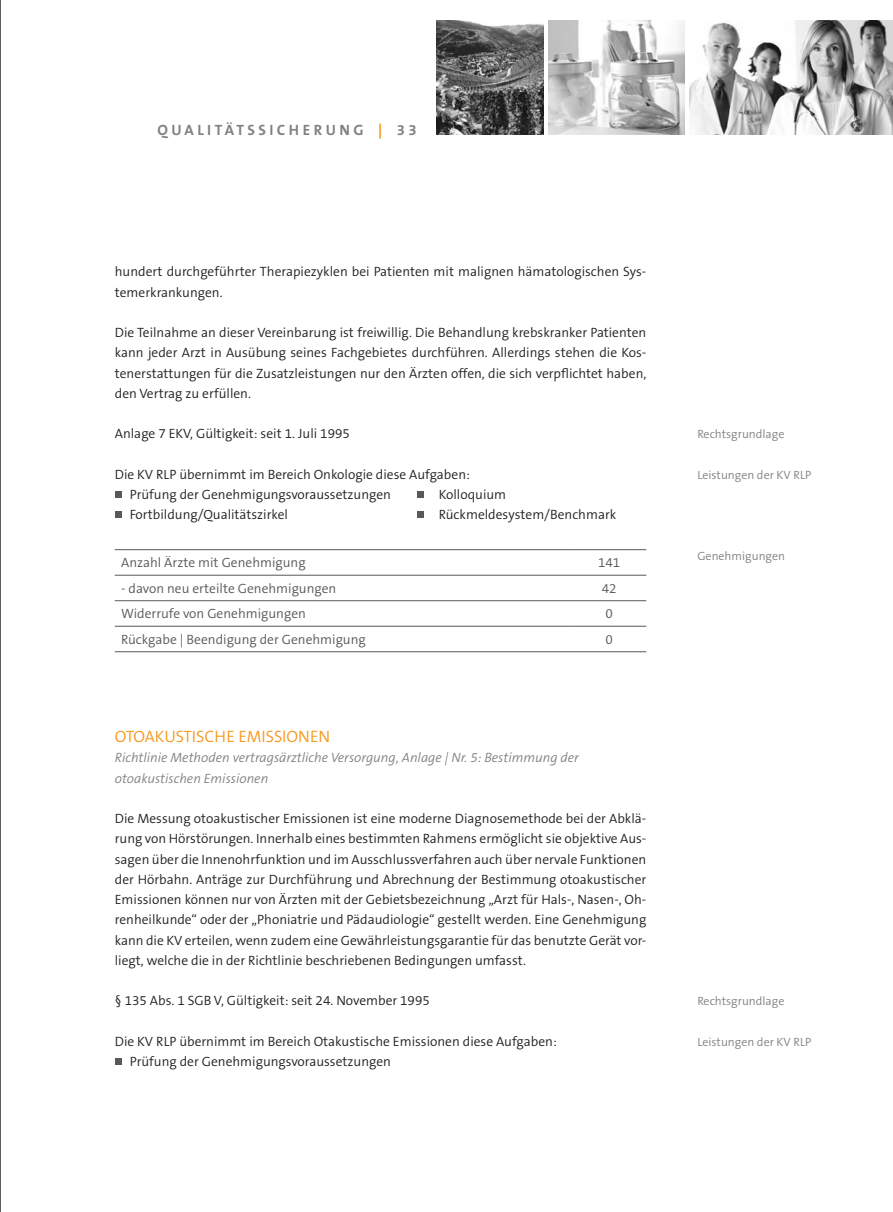
<style>
.page{position:relative;width:893px;height:1212px;background:#fff}
.page>*{position:absolute;margin:0;border:0;box-sizing:border-box;transform-origin:0 0}
.t1{font:300 16.5px "The Sans B4";color:#f7971d}
.t2{font:700 15px "The Sans B7";letter-spacing:.23em;color:#808285}
.t3{font:300 13.5px/20.2px "The Sans B4";color:#231f20}
.t4{font:300 13.5px "The Sans B4";color:#57585a}
.t5{font:italic 300 13.5px/20.2px "The Sans B4";color:#808285}
.t6{font:300 12px "The Sans B4";color:#808285}
.s1{color:#f7971d}
</style>
<div class="page">
<hr style="left:0;top:0;width:1px;height:1212px;background:#231f20">
<img style="left:690px;top:20px;width:203px;height:114px">
<img style="left:549px;top:20px;width:136px;height:114px">
<img style="left:437px;top:20px;width:106px;height:114px">
<div style="left:115px;top:491px;width:7px;height:7px;background:#57585a"></div>
<div style="left:417px;top:491px;width:6px;height:7px;background:#57585a"></div>
<div style="left:115px;top:511px;width:7px;height:7px;background:#57585a"></div>
<div style="left:417px;top:511px;width:6px;height:7px;background:#57585a"></div>
<hr style="left:115px;top:575px;width:457px;height:1px;background:#57585a">
<hr style="left:572px;top:575px;width:74px;height:1px;background:#57585a">
<hr style="left:115px;top:600px;width:457px;height:1px;background:#57585a">
<hr style="left:572px;top:600px;width:74px;height:1px;background:#57585a">
<hr style="left:115px;top:626px;width:457px;height:1px;background:#57585a">
<hr style="left:572px;top:626px;width:74px;height:1px;background:#57585a">
<hr style="left:115px;top:651px;width:457px;height:1px;background:#57585a">
<hr style="left:572px;top:651px;width:74px;height:1px;background:#57585a">
<hr style="left:115px;top:549px;width:457px;height:1px;background:#57585a">
<hr style="left:572px;top:549px;width:74px;height:1px;background:#57585a">
<div style="left:115px;top:1058px;width:7px;height:7px;background:#57585a"></div>
<p class="t2" style="left:157px;top:121px;width:261px">QUALITÄTSSICHERUNG <span class="s1">|</span> 33</p>
<p class="t3" style="left:115px;top:262px;width:533px">hundert durchgeführter Therapiezyklen bei Patienten mit malignen hämatologischen Sys&shy;temerkrankungen.</p>
<p class="t3" style="left:115px;top:323px;width:533px;text-align:justify">Die Teilnahme an dieser Vereinbarung ist freiwillig. Die Behandlung krebskranker Patienten kann jeder Arzt in Ausübung seines Fachgebietes durchführen. Allerdings stehen die Kos&shy;tenerstattungen für die Zusatzleistungen nur den Ärzten offen, die sich verpflichtet haben, den Vertrag zu erfüllen.</p>
<p class="t3" style="left:115px;top:424px;width:237px">Anlage 7 E KV, Gültigkeit: seit 1. Juli 1995</p>
<p class="t3" style="left:130px;top:464px;width:342px;text-indent:-15px">Die KV RLP übernimmt im Bereich Onkologie diese Aufgaben:<br>Prüfung der Genehmigungsvoraussetzungen</p>
<p class="t3" style="left:439px;top:485px;width:69px">Kolloquium</p>
<p class="t3" style="left:130px;top:505px;width:160px">Fortbildung/Qualitätszirkel</p>
<p class="t3" style="left:439px;top:505px;width:179px">Rückmeldesystem/Benchmark</p>
<p class="t4" style="left:121px;top:556px;width:186px">Anzahl Ärzte mit Genehmigung</p>
<p class="t4" style="left:598px;top:556px;width:24px">141</p>
<p class="t4" style="left:121px;top:581px;width:217px">- davon neu erteilte Genehmigungen</p>
<p class="t4" style="left:602px;top:581px;width:16px">42</p>
<p class="t4" style="left:121px;top:607px;width:186px">Widerrufe von Genehmigungen</p>
<p class="t4" style="left:605px;top:607px;width:9px">0</p>
<p class="t4" style="left:121px;top:632px;width:246px">Rückgabe | Beendigung der Genehmigung</p>
<p class="t4" style="left:605px;top:632px;width:9px">0</p>
<p class="t1" style="left:115px;top:728px;width:217px">Otoakustische Emissionen</p>
<p class="t5" style="left:115px;top:748px;width:466px">Richtlinie Methoden vertragsärztliche Versorgung, Anlage | Nr. 5: Bestimmung der otoakustischen Emissionen</p>
<p class="t3" style="left:115px;top:809px;width:533px;text-align:justify">Die Messung otoakustischer E missionen ist eine moderne Diagnosemethode bei der Abklä&shy;rung von Hörstörungen. I nnerhalb eines bestimmten Rahmens ermöglicht sie objektive Aus&shy;sagen über die I nnenohrfunktion und im Ausschlussverfahren auch über nervale Funktionen der Hörbahn. Anträge zur Durchführung und Abrechnung der Bestimmung otoakustischer E missionen können nur von Ärzten mit der Gebietsbezeichnung „Arzt für Hals-, Nasen-, Oh&shy;renheilkunde“ oder der „Phoniatrie und Pädaudiologie“ gestellt werden. Eine Genehmigung kann die KV erteilen, wenn zudem eine Gewährleistungsgarantie für das benutzte Gerät vor&shy;liegt, welche die in der Richtlinie beschriebenen Bedingungen umfasst.</p>
<p class="t3" style="left:115px;top:991px;width:317px">§ 135 Abs. 1 SGB V, Gültigkeit: seit 24. November 1995</p>
<p class="t3" style="left:130px;top:1031px;width:429px;text-indent:-15px">Die KV RLP übernimmt im Bereich Otakustische E missionen diese Aufgaben:<br>Prüfung der Genehmigungsvoraussetzungen</p>
<p class="t6" style="left:697px;top:428px;width:89px">Rechtsgrundlage</p>
<p class="t6" style="left:697px;top:468px;width:116px">Leistungen der KV RLP</p>
<p class="t6" style="left:697px;top:549px;width:89px">Genehmigungen</p>
<p class="t6" style="left:697px;top:995px;width:89px">Rechtsgrundlage</p>
<p class="t6" style="left:697px;top:1035px;width:116px">Leistungen der KV RLP</p>
</div>
